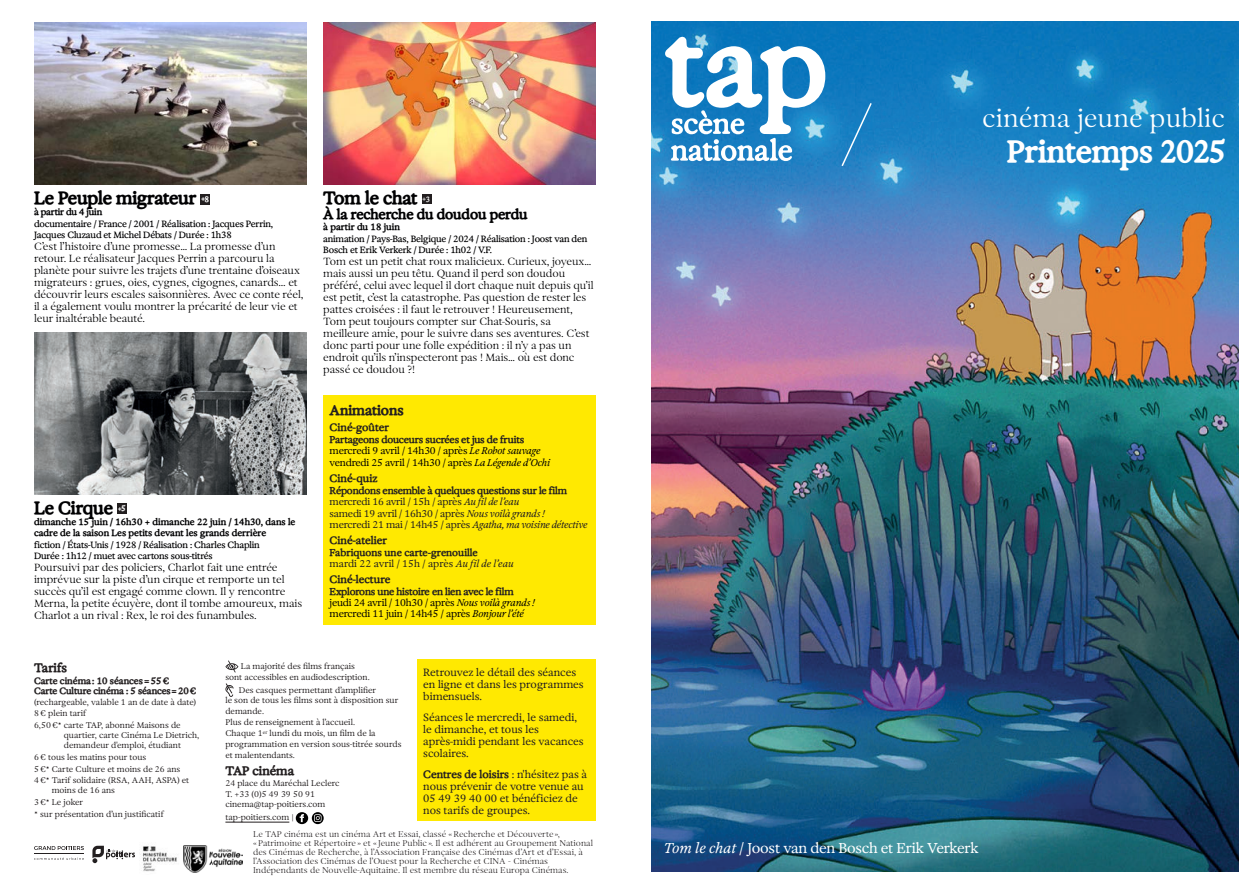
<style>
.page{position:relative;width:1259px;height:893px;background:#fff}
.page>*{position:absolute;margin:0;border:0;box-sizing:border-box;transform-origin:0 0}
.TITRE_COUV{font:30px "Exposure VAR Exposure";color:#fff}
.TITRE_COUV-2{font:25.5px "Exposure VAR Exposure";color:#fff}
.t1{font:17.25px "Exposure 40 Regular";letter-spacing:-.01em;color:#000002}
.TEXTE_COUV{font:14.25px "Exposure VAR Exposure";letter-spacing:-.02em;color:#fff}
.t2{font:13.5px "Exposure 40 Regular";letter-spacing:-.01em;color:#000002}
.t3{font:13.5px "Exposure 40 Regular";color:#231f20}
.nfos_4e{font:12px "Exposure 40 Regular";color:#231f20}
.INFOS_-DISTRIB_-_NOTES{font:12px "Exposure 40 Regular";color:#231f20}
.t4{font:10.5px/12px "Exposure+30";letter-spacing:-.01em;color:#000002}
.t5{font:10.5px/12px "Exposure VAR Exposure";color:#231f20}
.t6{font:10.5px "Exposure 30 Regular";color:#231f20}
.t7{font:9.75px "Exposure VAR Exposure";letter-spacing:-.02em;color:#231f20}
.t8{font:9.75px/11.2px "Exposure VAR Exposure";letter-spacing:-.02em;color:#000002}
.t9{font:9.75px "Exposure 30 Regular";letter-spacing:-.015em;color:#231f20}
.t10{font:9.75px "Exposure VAR Exposure";color:#231f20}
.t11{font:9px/11.2px "Exposure 10 Regular";letter-spacing:-.02em;color:#000002}
.t12{font:9px/11.2px "Exposure 30 Regular";color:#000002}
.t13{font:9px/10.5px "Exposure 40 Regular";letter-spacing:-.01em;color:#231f20}
.t14{font:9px "Exposure 30 Regular";letter-spacing:-.02em;color:#000002}
.t15{font:8.4px/9px "Exposure+40";color:#231f20}
.INFOS_-DISTRIB_-_NOTES-2{font:8.25px/10.8px "Exposure+10";color:#231f20}
.Notes{font:8.25px/10.5px "Exposure+10";color:#231f20}
.t16{font:7.2px "Exposure 40 Regular";color:#fff;scale:.96 1}
.t17{font:6.9px "Exposure 20 Regular";color:#fff}
.s1{font-size:7.8px}
.s2{font-size:7.5px}
.s3{font-family:"Exposure VAR Italic Exposure"}
</style>
<div class="page">
<img style="left:184px;top:845px;width:58px;height:27px">
<img style="left:140px;top:846px;width:37px;height:26px">
<svg style="left:34px;top:846px;width:50px;height:4px"></svg>
<hr style="left:34px;top:853px;width:50px;height:1px;background:#231f20">
<svg style="left:34px;top:857px;width:50px;height:3px"></svg>
<img style="left:652px;top:21px;width:586px;height:851px">
<svg style="left:664px;top:35px;width:161px;height:126px"></svg>
<svg style="left:840px;top:101px;width:33px;height:67px;background:#2484c4"></svg>
<svg style="left:92px;top:846px;width:43px;height:17px"></svg>
<hr style="left:225px;top:822px;width:64px;height:1px;background:#231f20">
<svg style="left:225px;top:660px;width:13px;height:13px"></svg>
<svg style="left:225px;top:683px;width:9px;height:14px"></svg>
<svg style="left:296px;top:812px;width:28px;height:12px"></svg>
<div style="left:200px;top:194px;width:10px;height:10px;background:#231f20"></div>
<div style="left:117px;top:504px;width:10px;height:10px;background:#231f20"></div>
<div style="left:422px;top:194px;width:9px;height:10px;background:#231f20"></div>
<div style="left:417px;top:659px;width:178px;height:162px;background:#ffe901"></div>
<img style="left:34px;top:22px;width:272px;height:162px">
<img style="left:323px;top:22px;width:272px;height:162px">
<div style="left:323px;top:395px;width:272px;height:230px;background:#ffe901"></div>
<img style="left:34px;top:332px;width:272px;height:162px">
<p class="t1" style="left:34px;top:185px;width:164px">Le Peuple migrateur</p>
<p class="t16" style="left:201px;top:193px;width:10px">+<span class="s1">8</span></p>
<p class="t14" style="left:34px;top:205px;width:70px">à partir du 4 juin</p>
<p class="t11" style="left:34px;top:217px;width:241px">documentaire / France / 2001 / Réalisation : Jacques Perrin,<br>Jacques Cluzaud et Michel Débats / Durée : 1h38</p>
<p class="t4" style="left:34px;top:240px;width:271px">C’est l’histoire d’une promesse… La promesse d’un retour. Le réalisateur Jacques Perrin a parcouru la planète pour suivre les trajets d’une trentaine d’oiseaux migrateurs : grues, oies, cygnes, cigognes, canards... et découvrir leurs escales saisonnières. Avec ce conte réel, il a également voulu montrer la précarité de leur vie et leur inaltérable beauté.</p>
<p class="t1" style="left:34px;top:495px;width:81px">Le Cirque</p>
<p class="t16" style="left:118px;top:503px;width:10px">+<span class="s1">5</span></p>
<p class="t12" style="left:34px;top:516px;width:263px">dimanche 15 juin / 16h30 + dimanche 22 juin / 14h30, dans le cadre de la saison Les petits devant les grands derrière</p>
<p class="t11" style="left:34px;top:538px;width:227px">fiction / États-Unis / 1928 / Réalisation : Charles Chaplin</p>
<p class="t11" style="left:34px;top:550px;width:180px">Durée : 1h12 / muet avec cartons sous-titrés</p>
<p class="t4" style="left:34px;top:561px;width:270px">Poursuivi par des policiers, Charlot fait une entrée imprévue sur la piste d’un cirque et remporte un tel succès qu’il est engagé comme clown. Il y rencontre Merna, la petite écuyère, dont il tombe amoureux, mais Charlot a un rival : Rex, le roi des funambules.</p>
<p class="t1" style="left:323px;top:185px;width:96px">Tom le chat</p>
<p class="t17" style="left:422px;top:194px;width:9px">+<span class="s2">3</span></p>
<p class="t2" style="left:323px;top:204px;width:206px">À la recherche du doudou perdu</p>
<p class="t12" style="left:323px;top:221px;width:78px">à partir du 18 juin</p>
<p class="t11" style="left:323px;top:232px;width:266px">animation / Pays-Bas, Belgique / 2024 / Réalisation : Joost van den<br>Bosch et Erik Verkerk / Durée : 1h02 / V.F.</p>
<p class="t4" style="left:323px;top:255px;width:272px">Tom est un petit chat roux malicieux. Curieux, joyeux… mais aussi un peu têtu. Quand il perd son doudou préféré, celui avec lequel il dort chaque nuit depuis qu’il est petit, c’est la catastrophe. Pas question de rester les pattes croisées : il faut le retrouver ! Heureusement, Tom peut toujours compter sur Chat-Souris, sa meilleure amie, pour le suivre dans ses aventures. C’est donc parti pour une folle expédition : il n’y a pas un endroit qu’ils n’inspecteront pas ! Mais… où est donc passé ce doudou ?!</p>
<p class="t3" style="left:330px;top:400px;width:76px">Animations</p>
<p class="t6" style="left:330px;top:420px;width:61px">Ciné-goûter</p>
<p class="t9" style="left:330px;top:432px;width:196px">Partageons douceurs sucrées et jus de fruits</p>
<p class="t8" style="left:330px;top:445px;width:222px">mercredi 9 avril / 14h30 / après <span class="s3">Le Robot sauvage </span>vendredi 25 avril / 14h30 / après <span class="s3">La Légende d’Ochi</span></p>
<p class="t5" style="left:330px;top:472px;width:49px">Ciné-quiz</p>
<p class="t7" style="left:330px;top:484px;width:239px">Répondons ensemble à quelques questions sur le film</p>
<p class="t7" style="left:330px;top:495px;width:191px">mercredi 16 avril / 15h / après <span class="s3">Au fil de l’eau</span></p>
<p class="t7" style="left:330px;top:506px;width:217px">samedi 19 avril / 16h30 / après <span class="s3">Nous voilà grands !</span></p>
<p class="t7" style="left:330px;top:517px;width:259px">mercredi 21 mai / 14h45 / après <span class="s3">Agatha, ma voisine détective</span></p>
<p class="t6" style="left:330px;top:533px;width:59px">Ciné-atelier</p>
<p class="t9" style="left:330px;top:546px;width:150px">Fabriquons une carte-grenouille</p>
<p class="t10" style="left:330px;top:556px;width:186px">mardi 22 avril / 15h / après <span class="s3">Au fil de l’eau</span></p>
<p class="t6" style="left:330px;top:572px;width:62px">Ciné-lecture</p>
<p class="t7" style="left:330px;top:584px;width:185px">Explorons une histoire en lien avec le film</p>
<p class="t8" style="left:330px;top:596px;width:207px">jeudi 24 avril / 10h30 / après <span class="s3">Nous voilà grands !</span></p>
<p class="t8" style="left:330px;top:608px;width:196px">mercredi 11 juin / 14h45 / après <span class="s3">Bonjour l’été</span></p>
<p class="INFOS_-DISTRIB_-_NOTES" style="left:34px;top:659px;width:34px">Tarifs</p>
<p class="t13" style="left:34px;top:675px;width:164px">Carte cinéma : 10 séances = 55 €<br>Carte Culture cinéma : 5 séances = 20 €</p>
<p class="INFOS_-DISTRIB_-_NOTES-2" style="left:34px;top:696px;width:164px">(rechargeable, valable 1 an de date à date)</p>
<p class="INFOS_-DISTRIB_-_NOTES-2" style="left:34px;top:708px;width:54px">8 € plein tarif</p>
<p class="INFOS_-DISTRIB_-_NOTES-2" style="left:64px;top:720px;width:137px;line-height:9.8px;text-indent:-30px">6,50 €* carte TAP, abonné Maisons de quartier, carte Cinéma Le Dietrich, demandeur d'emploi, étudiant</p>
<p class="INFOS_-DISTRIB_-_NOTES-2" style="left:34px;top:751px;width:114px">6 € tous les matins pour tous</p>
<p class="INFOS_-DISTRIB_-_NOTES-2" style="left:34px;top:763px;width:148px">5 €* Carte Culture et moins de 26 ans</p>
<p class="INFOS_-DISTRIB_-_NOTES-2" style="left:52px;top:775px;width:139px;line-height:9.8px;text-indent:-18px">4 €* Tarif solidaire (RSA, AAH, ASPA) et moins de 16 ans</p>
<p class="INFOS_-DISTRIB_-_NOTES-2" style="left:34px;top:796px;width:51px">3 €* Le joker</p>
<p class="INFOS_-DISTRIB_-_NOTES-2" style="left:34px;top:808px;width:131px">* sur présentation d’un justificatif</p>
<p class="INFOS_-DISTRIB_-_NOTES-2" style="left:225px;top:660px;width:146px;text-align:center">La majorité des films français<br>sont accessibles en audiodescription.</p>
<p class="INFOS_-DISTRIB_-_NOTES-2" style="left:225px;top:684px;width:174px;text-indent:13px">Des casques permettant d’amplifier<br>le son de tous les films sont à disposition sur demande.</p>
<p class="INFOS_-DISTRIB_-_NOTES-2" style="left:225px;top:717px;width:131px">Plus de renseignement à l’accueil.</p>
<p class="INFOS_-DISTRIB_-_NOTES-2" style="left:225px;top:728px;width:178px">Chaque 1<sup>er</sup> lundi du mois, un film de la programmation en version sous-titrée sourds et malentendants.</p>
<p class="nfos_4e" style="left:225px;top:761px;width:70px">TAP cinéma</p>
<p class="Notes" style="left:225px;top:778px;width:116px">24 place du Maréchal Leclerc<br>T. +33 (0)5 49 39 50 91 cinema@tap-poitiers.com</p>
<p class="Notes" style="left:225px;top:811px;width:70px">tap-poitiers.com |</p>
<p class="t5" style="left:423px;top:665px;width:162px">Retrouvez le détail des séances en ligne et dans les programmes bimensuels.</p>
<p class="t5" style="left:423px;top:710px;width:162px">Séances le mercredi, le samedi, le dimanche, et tous les après-midi pendant les vacances scolaires.</p>
<p class="t5" style="left:423px;top:767px;width:165px">Centres de loisirs : n'hésitez pas à nous prévenir de votre venue au<br>05 49 39 40 00 et bénéficiez de nos tarifs de groupes.</p>
<p class="t15" style="left:253px;top:829px;width:341px">Le TAP cinéma est un cinéma Art et Essai, classé « Recherche et Découverte »,<br>« Patrimoine et Répertoire » et « Jeune Public ». Il est adhérent au Groupement National des Cinémas de Recherche, à l’Association Française des Cinémas d’Art et d’Essai, à l’Association des Cinémas de l’Ouest pour la Recherche et CINA - Cinémas Indépendants de Nouvelle-Aquitaine. Il est membre du réseau Europa Cinémas.</p>
<p class="TITRE_COUV-2" style="left:982px;top:100px;width:244px">cinéma jeune public</p>
<p class="TITRE_COUV" style="left:1006px;top:129px;width:220px">Printemps 2025</p>
<p class="TEXTE_COUV" style="left:663px;top:837px;width:316px"><span class="s3">Tom le chat</span> / Joost van den Bosch et Erik Verkerk</p>
</div>
